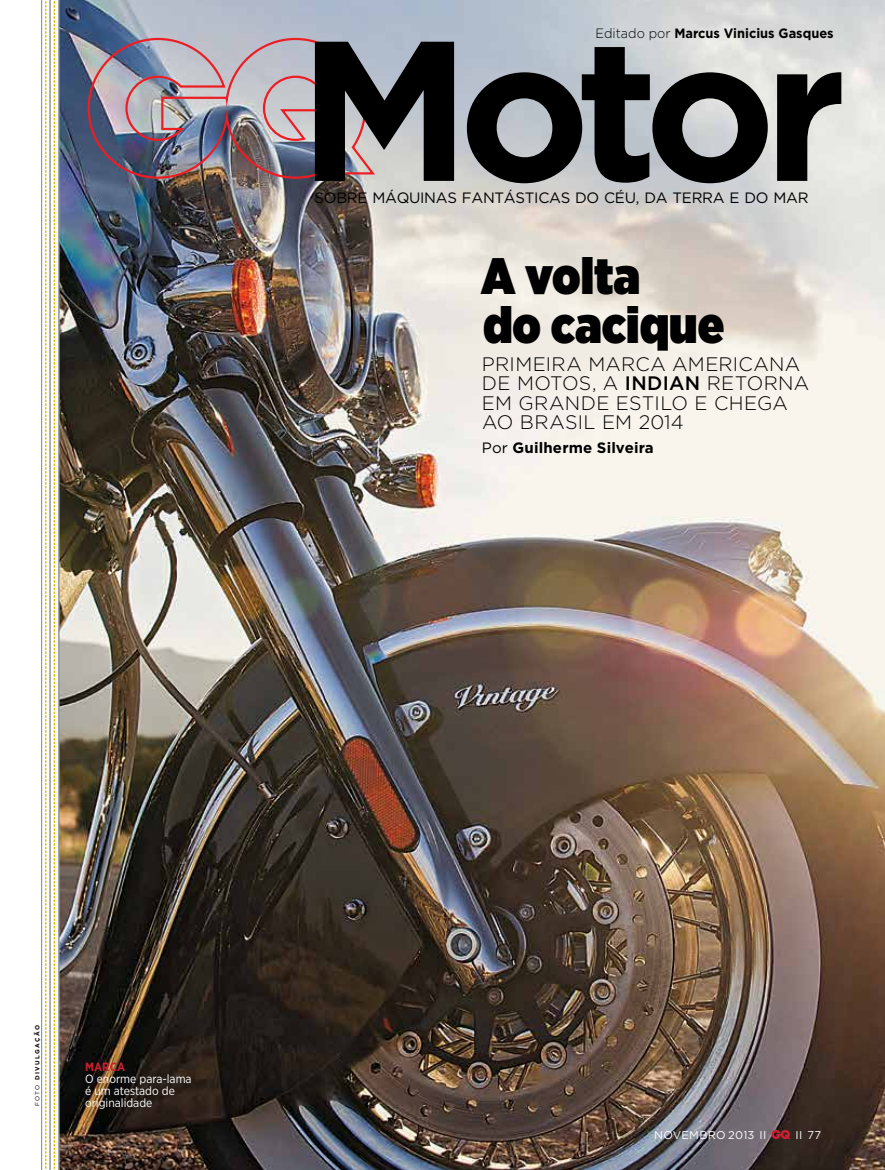
<style>
.page{position:relative;width:885px;height:1170px;background:#fff}
.page>*{position:absolute;margin:0;border:0;box-sizing:border-box;transform-origin:0 0}
.t1{font:700 198.75px "Gotham";color:#000}
.t2{font:900 51px/49.7px "Gotham Narrow";color:#000}
.t3{font:300 19.5px/19.5px "Gotham";letter-spacing:.015em;color:#000}
.t4{font:15px "Gotham";letter-spacing:-.02em;color:#000}
.t5{font:700 15px "Gotham";letter-spacing:.01em;color:#000}
.t6{font:700 13.5px "Gotham";color:#000;scale:.95 1}
.t7{font:12px/12px "Gotham Narrow";color:#fff}
.t8{font:700 12px "Gotham Narrow";color:#c72030}
.t9{font:11.25px "Gotham";letter-spacing:.02em;color:#fff}
.t10{font:700 6px "Gotham";letter-spacing:.215em;color:#000}
.s1{font-weight:300}
.s2{font-weight:500}
.s3{font-weight:400}
</style>
<div class="page">
<img style="left:60px;top:0;width:824px;height:1169px">
<svg style="left:771px;top:1129px;width:19px;height:9px"></svg>
<img style="left:86px;top:37px;width:291px;height:143px">
<hr style="left:59px;top:0;width:1px;height:1169px;background:#939598">
<svg style="left:54px;top:1px;width:1px;height:1168px"></svg>
<svg style="left:45px;top:1px;width:1px;height:1168px"></svg>
<hr style="left:50px;top:0;width:1px;height:1169px;background:#939598">
<hr style="left:41px;top:0;width:1px;height:1169px;background:#939598">
<p class="t6" style="left:595px;top:24px;width:252px"><span class="s1">EDITADO POR</span> Marcus Vinicius Gasques</p>
<h1 class="t1" style="left:298px;top:-21px;width:550px">Motor</h1>
<p class="t4" style="left:314px;top:188px;width:495px">SOBRE MÁQUINAS FANTÁSTICAS DO CÉU, DA TERRA E DO MAR</p>
<h2 class="t2" style="left:481px;top:250px;width:244px">A volta<br>do cacique</h2>
<p class="t3" style="left:482px;top:353px;width:329px">PRIMEIRA MARCA AMERICANA<br>DE MOTOS, A <span class="s2">INDIAN</span> RETORNA<br>EM GRANDE ESTILO E CHEGA<br>AO BRASIL EM 2014</p>
<p class="t5" style="left:482px;top:438px;width:173px"><span class="s3">POR</span> Guilherme Silveira</p>
<p class="t10" style="left:34px;top:1106px;width:82px;rotate:-90deg"><span class="s3">FOTO</span> div ulg ação</p>
<p class="t8" style="left:85px;top:1059px;width:42px">MARCA</p>
<p class="t7" style="left:85px;top:1072px;width:108px">O enorme para-lama é um atestado de originalidade</p>
<p class="t9" style="left:654px;top:1127px;width:114px">NOVEMBRO 2013 II</p>
<p class="t9" style="left:795px;top:1127px;width:27px">II 77</p>
</div>
